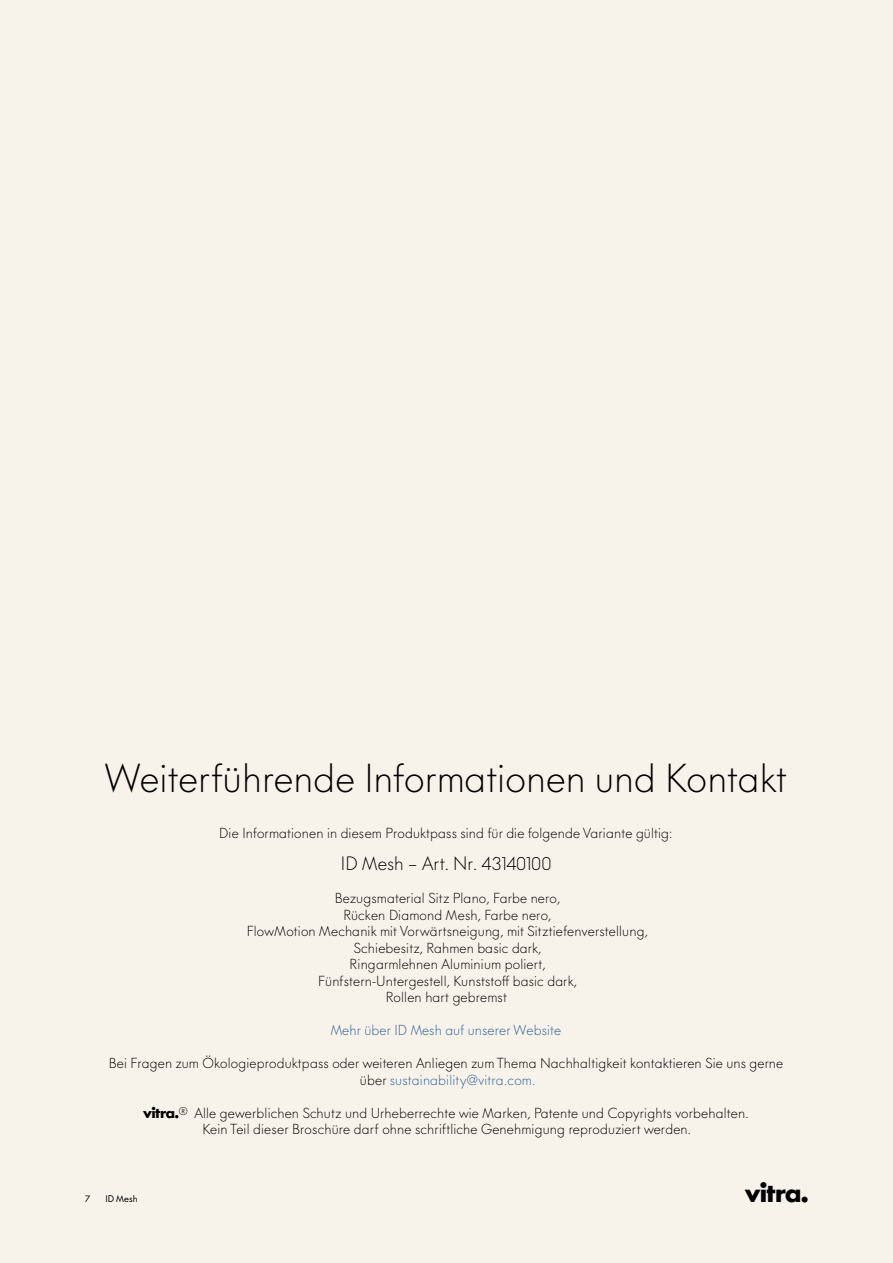
<style>
.page{position:relative;width:893px;height:1263px;background:#f7f3ea}
.page>*{position:absolute;margin:0;border:0;box-sizing:border-box;transform-origin:0 0}
.t1{font:300 37.5px "V Futura";letter-spacing:.005em;color:#000}
.t2{font:700 24px "V Futura";color:#000}
.t3{font:300 18px "V Futura";color:#000}
.t4{font:300 13.5px/16.5px "V Futura";letter-spacing:.015em;color:#000;text-align:center}
.t5{font:300 13.5px "V Futura";letter-spacing:.015em;color:#325e95}
.t6{font:9px "V Futura";color:#000}
.s1{color:#325e95}
</style>
<div class="page">
<h1 class="t1" style="left:105px;top:756px;width:683px">Weiterführende Informationen und Kontakt</h1>
<p class="t4" style="left:219px;top:825px;width:455px">Die Informationen in diesem Produktpass sind für die folgende Variante gültig:</p>
<h3 class="t3" style="left:341px;top:853px;width:212px">ID Mesh – Art. Nr. 43140100</h3>
<p class="t4" style="left:247px;top:890px;width:403px">Bezugsmaterial Sitz Plano, Farbe nero,<br>Rücken Diamond Mesh, Farbe nero,<br>FlowMotion Mechanik mit Vorwärtsneigung, mit Sitztiefenverstellung, Schiebesitz, Rahmen basic dark,<br>Ringarmlehnen Aluminium poliert,<br>Fünfstern-Untergestell, Kunststoff basic dark,<br>Rollen hart gebremst</p>
<p class="t5" style="left:331px;top:1022px;width:232px">Mehr über ID Mesh auf unserer Website</p>
<p class="t4" style="left:109px;top:1055px;width:676px">Bei Fragen zum Ökologieproduktpass oder weiteren Anliegen zum Thema Nachhaltigkeit kontaktieren Sie uns gerne über <span class="s1">sustainability@vitra.com.</span></p>
<p class="t4" style="left:143px;top:1105px;width:607px">v<sup>®</sup> Alle gewerblichen Schutz und Urheberrechte wie Marken, Patente und Copyrights vorbehalten.<br>Kein Teil dieser Broschüre darf ohne schriftliche Genehmigung reproduziert werden.</p>
<p class="t6" style="left:85px;top:1193px;width:6px">7</p>
<p class="t6" style="left:106px;top:1193px;width:33px">ID Mesh</p>
<h2 class="t2" style="left:745px;top:1177px;width:64px">v</h2>
</div>
